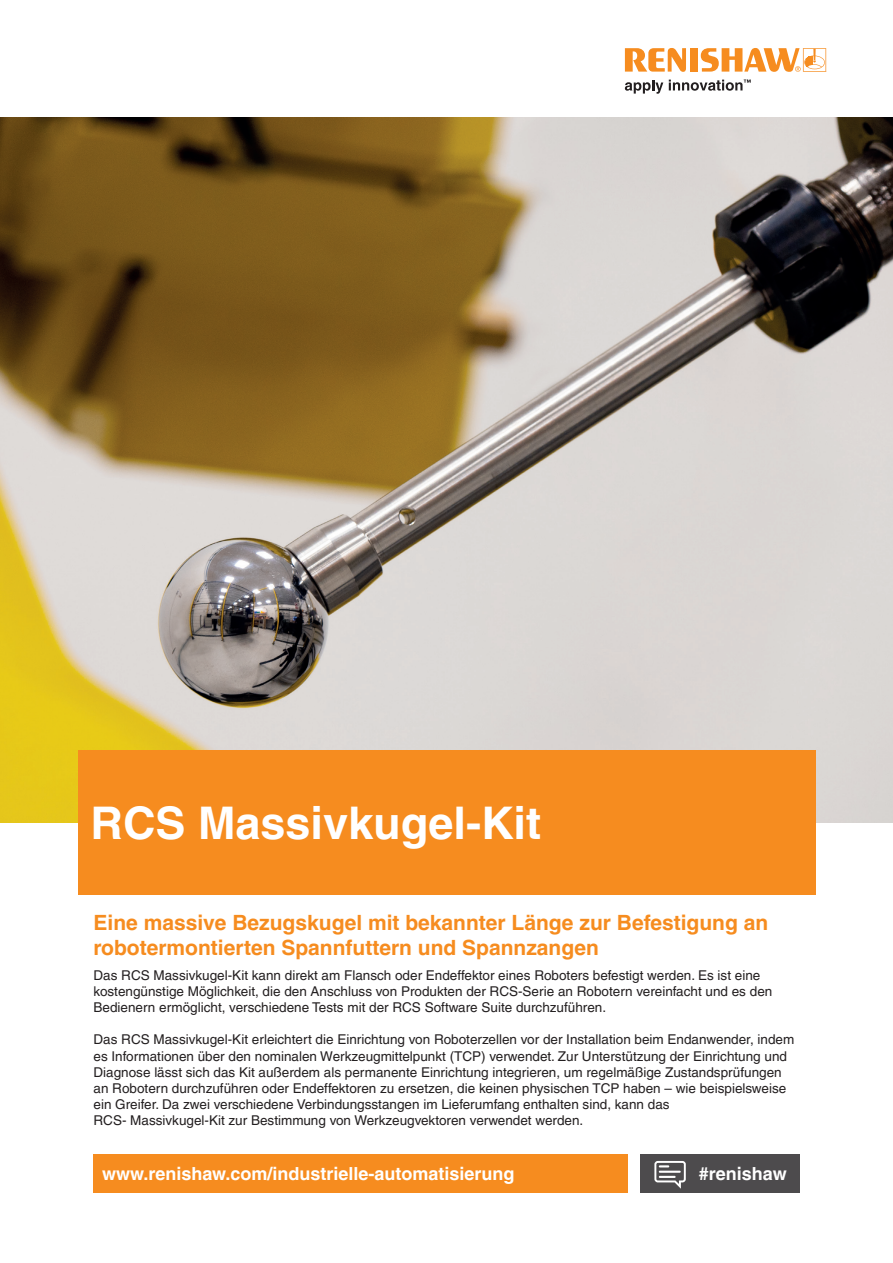
<style>
.page{position:relative;width:893px;height:1263px;background:#fff}
.page>*{position:absolute;margin:0;border:0;box-sizing:border-box;transform-origin:0 0}
.t1{font:700 45px "Helvetica LT Pro";color:#fff}
.t2{font:700 21px/25.2px "Helvetica LT Pro";color:#f68c1f}
.t3{font:700 18px "Helvetica LT Pro";color:#fff}
.t4{font:13.5px/16.2px "Helvetica LT Pro";color:#231f20}
</style>
<div class="page">
<div style="left:639px;top:1154px;width:160px;height:39px;background:#4d4b4d"></div>
<svg style="left:654px;top:1161px;width:32px;height:28px"></svg>
<div style="left:94px;top:1154px;width:534px;height:39px;background:#f68c1f"></div>
<img style="left:0;top:117px;width:893px;height:705px">
<div style="left:78px;top:750px;width:737px;height:145px;background:#f68c1f"></div>
<svg style="left:625px;top:80px;width:38px;height:14px"></svg>
<svg style="left:625px;top:48px;width:61px;height:24px"></svg>
<div style="left:690px;top:48px;width:8px;height:24px;background:#f68c1f"></div>
<svg style="left:701px;top:48px;width:125px;height:24px"></svg>
<svg style="left:669px;top:80px;width:82px;height:11px"></svg>
<h1 class="t1" style="left:91px;top:795px;width:452px">RCS Massivkugel-Kit</h1>
<h2 class="t2" style="left:94px;top:910px;width:676px">Eine massive Bezugskugel mit bekannter Länge zur Befestigung an robotermontierten Spannfuttern und Spannzangen</h2>
<p class="t4" style="left:94px;top:967px;width:680px">Das RCS Massivkugel-Kit kann direkt am Flansch oder Endeffektor eines Roboters befestigt werden. Es ist eine kostengünstige Möglichkeit, die den Anschluss von Produkten der RCS-Serie an Robotern vereinfacht und es den<br>Bedienern ermöglicht, verschiedene Tests mit der RCS Software Suite durchzuführen.</p>
<p class="t4" style="left:94px;top:1031px;width:702px">Das RCS Massivkugel-Kit erleichtert die Einrichtung von Roboterzellen vor der Installation beim Endanwender, indem es Informationen über den nominalen Werkzeugmittelpunkt (TCP) verwendet. Zur Unterstützung der Einrichtung und Diagnose lässt sich das Kit außerdem als permanente Einrichtung integrieren, um regelmäßige Zustandsprüfungen an Robotern durchzuführen oder Endeffektoren zu ersetzen, die keinen physischen TCP haben – wie beispielsweise ein Greifer. Da zwei verschiedene Verbindungsstangen im Lieferumfang enthalten sind, kann das<br>RCS- Massivkugel-Kit zur Bestimmung von Werkzeugvektoren verwendet werden.</p>
<h3 class="t3" style="left:102px;top:1163px;width:414px">www.renishaw.com/industrielle-automatisierung</h3>
<h3 class="t3" style="left:699px;top:1163px;width:89px">#renishaw</h3>
</div>
